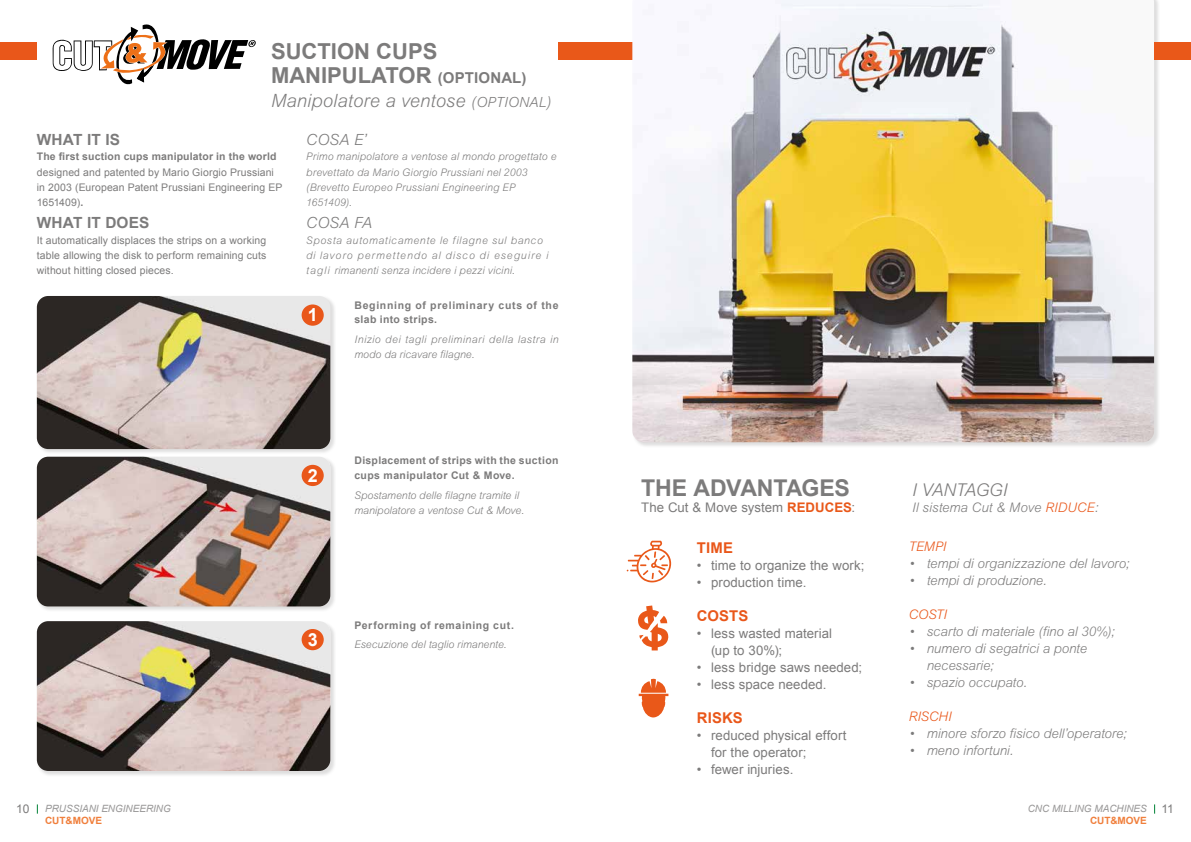
<style>
.page{position:relative;width:1191px;height:842px;background:#fff}
.page>*{position:absolute;margin:0;border:0;box-sizing:border-box;transform-origin:0 0}
.t1{font:700 23.1px "Arial";letter-spacing:-.01em;color:#7c7b7b}
.t2{font:700 22px/24.4px "Arial";color:#7c7b7b}
.t3{font:italic 300 18.3px "Arial MT Std";letter-spacing:.01em;color:#7c7b7b}
.t4{font:700 18px "Arial";color:#fff}
.t5{font:italic 300 17.6px "Arial MT Std";letter-spacing:-.01em;color:#7c7b7b}
.t6{font:700 15.4px "Arial";letter-spacing:.01em;color:#7c7b7b}
.t7{font:italic 300 15.4px "Arial MT Std";letter-spacing:.01em;color:#7c7b7b}
.t8{font:700 14.9px "Arial";letter-spacing:.005em;color:#e9571a}
.t9{font:italic 300 13.2px/17px "Arial MT Std";letter-spacing:-.01em;color:#7c7b7b}
.t10{font:13.2px/17px "Arial";letter-spacing:.005em;color:#7c7b7b}
.t11{font:italic 300 13.2px "Arial MT Std";letter-spacing:-.005em;color:#e9571a}
.t12{font:12px "Arial";color:#7c7b7b}
.t13{font:italic 300 10.5px/14.5px "Arial MT Std";color:#7c7b7b}
.t14{font:700 10.5px/14.5px "Arial";letter-spacing:.04em;color:#7c7b7b}
.t15{font:italic 300 10.5px/14.5px "Arial MT Std";letter-spacing:.035em;color:#7c7b7b}
.t16{font:700 10.5px/14.5px "Arial";letter-spacing:.065em;color:#7c7b7b}
.t17{font:10.4px/15.4px "Arial";letter-spacing:.01em;color:#7c7b7b}
.t18{font:italic 300 10.4px/15.4px "Arial MT Std";letter-spacing:.01em;color:#7c7b7b}
.t19{font:italic 300 10.4px/15.4px "Arial MT Std";letter-spacing:.06em;color:#7c7b7b}
.t20{font:700 10.4px "Arial";letter-spacing:.015em;color:#7c7b7b}
.t21{font:italic 10px "Arial";letter-spacing:-.005em;color:#999898}
.t22{font:700 10px "Arial";letter-spacing:-.005em;color:#f07f3c}
.s1{font-size:15px}
.s2{font-size:14px}
.s3{font-weight:700}
.s4{font-weight:700;color:#e95819}
.s5{color:#e9571a}
.s6{font-style:normal;font-size:12px;color:#7c7b7b}
</style>
<div class="page">
<div style="left:37px;top:456px;width:299px;height:156px;background:#7c7b7b;opacity:.25"></div>
<img style="left:37px;top:457px;width:293px;height:149px">
<div style="left:37px;top:621px;width:299px;height:156px;background:#7c7b7b;opacity:.25"></div>
<img style="left:37px;top:621px;width:293px;height:150px">
<div style="left:0;top:42px;width:37px;height:17px;background:#e9571a"></div>
<div style="left:37px;top:296px;width:299px;height:159px;background:#7c7b7b;opacity:.25"></div>
<img style="left:37px;top:296px;width:293px;height:153px">
<div style="left:302px;top:304px;width:22px;height:22px;background:#e9571a;border-radius:50%"></div>
<div style="left:302px;top:465px;width:22px;height:21px;background:#e9571a;border-radius:50%"></div>
<div style="left:302px;top:629px;width:22px;height:21px;background:#e9571a;border-radius:50%"></div>
<svg style="left:52px;top:24px;width:204px;height:61px"></svg>
<div style="left:558px;top:42px;width:633px;height:17px;background:#e95819"></div>
<div style="left:632px;top:0;width:528px;height:448px;background:#7c7b7b;opacity:.25"></div>
<img style="left:632px;top:0;width:522px;height:442px">
<div style="left:1154px;top:42px;width:37px;height:17px;background:#e95819"></div>
<svg style="left:626px;top:541px;width:45px;height:41px"></svg>
<svg style="left:638px;top:678px;width:30px;height:39px"></svg>
<svg style="left:638px;top:605px;width:30px;height:45px"></svg>
<h2 class="t2" style="left:271px;top:39px;width:257px">SUCTION CUPS<br>MANIPULATOR <span class="s1">(OPTIONAL)</span></h2>
<h3 class="t3" style="left:271px;top:90px;width:282px">Manipolatore a ventose <span class="s1">(</span><span class="s2">OPTIONAL</span><span class="s1">)</span></h3>
<h3 class="t6" style="left:37px;top:129px;width:85px">WHAT IT IS</h3>
<p class="t20" style="left:37px;top:150px;width:241px">The first suction cups manipulator in the world</p>
<p class="t17" style="left:37px;top:164px;width:247px">designed and patented by Mario Giorgio Prussiani in 2003 (European Patent Prussiani Engineering EP<br>1651409)<span class="s3">.</span></p>
<h3 class="t6" style="left:37px;top:212px;width:114px">WHAT IT DOES</h3>
<p class="t17" style="left:37px;top:232px;width:231px;text-align:justify">It automatically displaces the strips on a working table allowing the disk to perform remaining cuts without hitting closed pieces.</p>
<h3 class="t7" style="left:306px;top:131px;width:62px">COSA E’</h3>
<p class="t18" style="left:306px;top:149px;width:252px">Primo manipolatore a ventose al mondo progettato e brevettato da Mario Giorgio Prussiani nel 2003 (Brevetto Europeo Prussiani Engineering EP 1651409).</p>
<h3 class="t7" style="left:306px;top:214px;width:67px">COSA FA</h3>
<p class="t19" style="left:306px;top:232px;width:244px">Sposta automaticamente le filagne sul banco di lavoro permettendo al disco di eseguire i tagli rimanenti senza incidere i pezzi vicini.</p>
<h3 class="t4" style="left:308px;top:303px;width:12px">1</h3>
<p class="t16" style="left:354px;top:298px;width:206px">Beginning of preliminary cuts of the slab into strips.</p>
<p class="t15" style="left:354px;top:332px;width:206px">Inizio dei tagli preliminari della lastra in modo da ricavare filagne.</p>
<h3 class="t4" style="left:308px;top:463px;width:12px">2</h3>
<p class="t14" style="left:354px;top:454px;width:206px">Displacement of strips with the suction cups manipulator Cut &amp; Move.</p>
<p class="t13" style="left:354px;top:488px;width:171px">Spostamento delle filagne tramite il manipolatore a ventose Cut &amp; Move.</p>
<h3 class="t4" style="left:308px;top:627px;width:12px">3</h3>
<p class="t14" style="left:354px;top:618px;width:161px">Performing of remaining cut.</p>
<p class="t13" style="left:354px;top:637px;width:154px">Esecuzione del taglio rimanente.</p>
<h1 class="t1" style="left:641px;top:473px;width:210px">THE ADVANTAGES</h1>
<p class="t10" style="left:641px;top:499px;width:215px">The Cut &amp; Move system <span class="s4">REDUCES</span>:</p>
<h3 class="t8" style="left:697px;top:537px;width:38px">TIME</h3>
<p class="t10" style="left:697px;top:556px;width:169px">• time to organize the work;</p>
<p class="t10" style="left:697px;top:573px;width:111px">• production time.</p>
<h3 class="t8" style="left:697px;top:605px;width:53px">COSTS</h3>
<p class="t10" style="left:711px;top:624px;width:122px;text-indent:-14px">• less wasted material (up to 30%);</p>
<p class="t10" style="left:697px;top:658px;width:167px">• less bridge saws needed;</p>
<p class="t10" style="left:697px;top:675px;width:131px">• less space needed.</p>
<h3 class="t8" style="left:697px;top:707px;width:47px">RISKS</h3>
<p class="t10" style="left:711px;top:726px;width:137px;text-indent:-14px">• reduced physical effort for the operator;</p>
<p class="t10" style="left:697px;top:760px;width:98px">• fewer injuries.</p>
<h3 class="t5" style="left:912px;top:480px;width:97px">I VANTAGGI</h3>
<p class="t9" style="left:912px;top:498px;width:188px">Il sistema Cut &amp; Move <span class="s5">RIDUCE</span>:</p>
<p class="t11" style="left:908px;top:539px;width:39px">TEMPI</p>
<p class="t9" style="left:908px;top:555px;width:222px">• tempi di organizzazione del lavoro;</p>
<p class="t9" style="left:908px;top:572px;width:139px">• tempi di produzione.</p>
<p class="t11" style="left:908px;top:607px;width:40px">COSTI</p>
<p class="t9" style="left:908px;top:623px;width:207px">• scarto di materiale (fino al 30%);</p>
<p class="t9" style="left:926px;top:640px;width:162px;text-indent:-18px">• numero di segatrici a ponte necessarie;</p>
<p class="t9" style="left:908px;top:674px;width:119px">• spazio occupato.</p>
<p class="t11" style="left:908px;top:709px;width:45px">RISCHI</p>
<p class="t9" style="left:908px;top:725px;width:219px">• minore sforzo fisico dell’operatore;</p>
<p class="t9" style="left:908px;top:742px;width:106px">• meno infortuni.</p>
<p class="t12" style="left:16px;top:801px;width:15px">10</p>
<p class="t21" style="left:1027px;top:802px;width:148px">CNC MILLING MACHINES <span class="s6">11</span></p>
<p class="t21" style="left:45px;top:802px;width:127px">PRUSSIANI ENGINEERING</p>
<p class="t22" style="left:45px;top:814px;width:58px">CUT&amp;MOVE</p>
<p class="t22" style="left:1090px;top:814px;width:58px">CUT&amp;MOVE</p>
</div>
